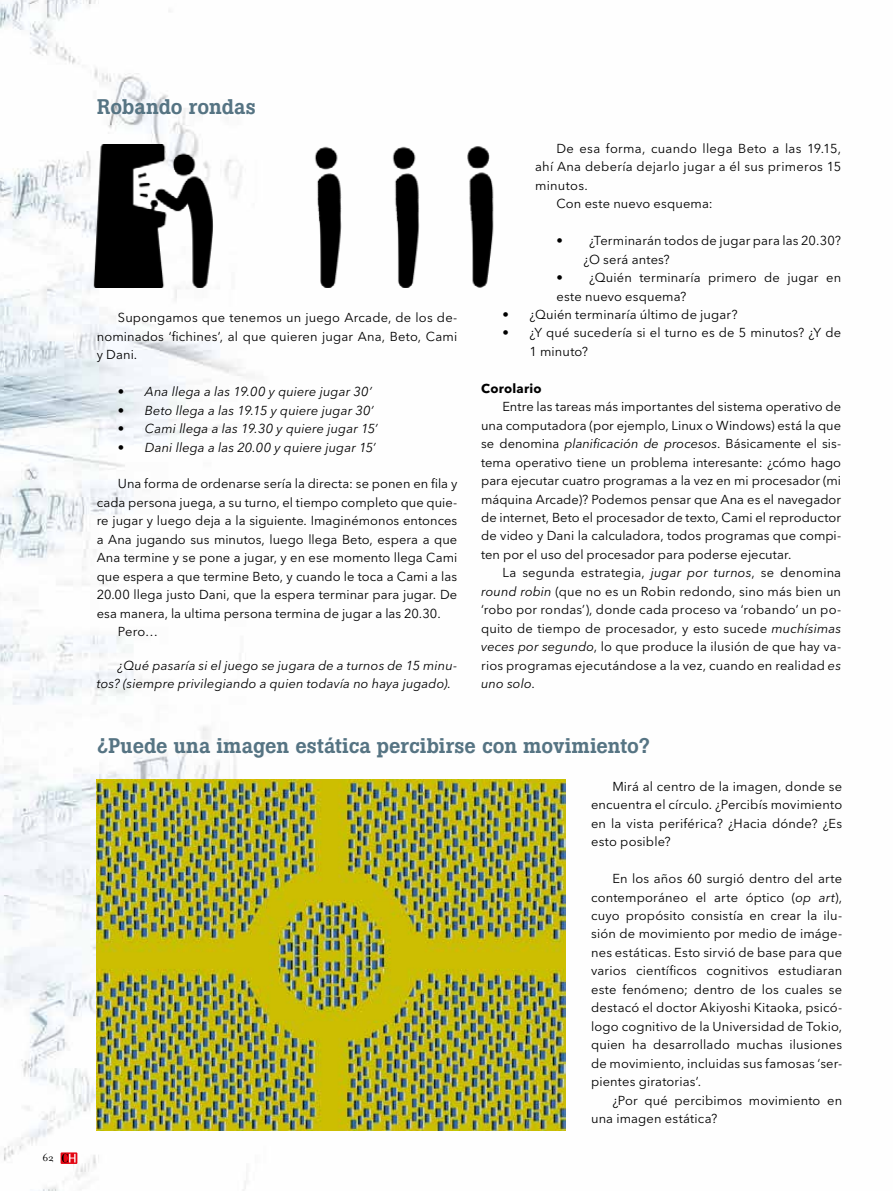
<style>
.page{position:relative;width:893px;height:1191px;background:#fff}
.page>*{position:absolute;margin:0;border:0;box-sizing:border-box;transform-origin:0 0}
.t1{font:500 21px "Boton";color:#567483}
.t2{font:12.9px/18.5px "Avenir Next LT Pro";letter-spacing:.01em;color:#000;text-align:justify}
.t3{font:italic 12.9px/18.5px "Avenir Next LT Pro";letter-spacing:.005em;color:#000}
.t4{font:700 12.9px "Avenir Next LT Pro";letter-spacing:.015em;color:#000}
.t5{font:11.25px "Filosofia";color:#000}
.s1{font-style:italic}
</style>
<div class="page">
<img style="left:0;top:0;width:566px;height:1191px">
<img style="left:82px;top:144px;width:435px;height:143px">
<img style="left:97px;top:779px;width:468px;height:351px">
<svg style="left:61px;top:1152px;width:16px;height:12px"></svg>
<svg style="left:62px;top:1153px;width:14px;height:9px"></svg>
<p class="t5" style="left:43px;top:1151px;width:13px">62</p>
<h1 class="t1" style="left:97px;top:94px;width:160px">Robando rondas</h1>
<p class="t2" style="left:97px;top:309px;width:362px;text-indent:21px">Supongamos que tenemos un juego Arcade, de los de&shy;nominados ‘fichines’, al que quieren jugar Ana, Beto, Cami y Dani.</p>
<p class="t3" style="left:118px;top:382px;width:255px">• Ana llega a las 19.00 y quiere jugar 30’</p>
<p class="t3" style="left:118px;top:401px;width:257px">• Beto llega a las 19.15 y quiere jugar 30’</p>
<p class="t3" style="left:118px;top:419px;width:261px">• Cami llega a las 19.30 y quiere jugar 15’</p>
<p class="t3" style="left:118px;top:438px;width:259px">• Dani llega a las 20.00 y quiere jugar 15’</p>
<p class="t2" style="left:118px;top:475px;width:341px">Una forma de ordenarse sería la directa: se ponen en fila y</p>
<p class="t2" style="left:97px;top:493px;width:362px">cada persona juega, a su turno, el tiempo completo que quie-</p>
<p class="t2" style="left:97px;top:511px;width:362px">re jugar y luego deja a la siguiente. Imaginémonos entonces</p>
<p class="t2" style="left:97px;top:530px;width:362px">a Ana jugando sus minutos, luego llega Beto, espera a que</p>
<p class="t2" style="left:97px;top:548px;width:362px">Ana termine y se pone a jugar, y en ese momento llega Cami</p>
<p class="t2" style="left:97px;top:567px;width:362px">que espera a que termine Beto, y cuando le toca a Cami a las</p>
<p class="t2" style="left:97px;top:585px;width:362px">20.00 llega justo Dani, que la espera terminar para jugar. De</p>
<p class="t2" style="left:97px;top:604px;width:345px">esa manera, la ultima persona termina de jugar a las 20.30.</p>
<p class="t2" style="left:118px;top:622px;width:41px">Pero…</p>
<p class="t3" style="left:97px;top:656px;width:362px;text-indent:21px">¿Qué pasaría si el juego se jugara de a turnos de 15 minu&shy;tos? (siempre privilegiando a quien todavía no haya jugado).</p>
<p class="t2" style="left:556px;top:139px;width:286px">De esa forma, cuando llega Beto a las 19.15,</p>
<p class="t2" style="left:535px;top:157px;width:308px">ahí Ana debería dejarlo jugar a él sus primeros 15</p>
<p class="t2" style="left:535px;top:176px;width:54px">minutos.</p>
<p class="t2" style="left:556px;top:194px;width:158px">Con este nuevo esquema:</p>
<p class="t2" style="left:583px;top:231px;width:259px;text-indent:-27px">• ¿Terminarán todos de jugar para las 20.30? ¿O será antes?</p>
<p class="t2" style="left:556px;top:268px;width:286px">• ¿Quién terminaría primero de jugar en este nuevo esquema?</p>
<p class="t2" style="left:502px;top:305px;width:237px">• ¿Quién terminaría último de jugar?</p>
<p class="t2" style="left:529px;top:324px;width:313px;text-indent:-27px">• ¿Y qué sucedería si el turno es de 5 minutos? ¿Y de<br>1 minuto?</p>
<p class="t4" style="left:481px;top:380px;width:62px">Corolario</p>
<p class="t2" style="left:481px;top:397px;width:362px;text-indent:21px">Entre las tareas más importantes del sistema operativo de una computadora (por ejemplo, Linux o Windows) está la que se denomina <span class="s1">planificación de procesos</span>. Básicamente el sis&shy;tema operativo tiene un problema interesante: ¿cómo hago para ejecutar cuatro programas a la vez en mi procesador (mi máquina Arcade)? Podemos pensar que Ana es el navegador de internet, Beto el procesador de texto, Cami el reproductor de video y Dani la calculadora, todos programas que compi&shy;ten por el uso del procesador para poderse ejecutar.</p>
<p class="t2" style="left:481px;top:563px;width:362px;text-indent:21px">La segunda estrategia, <span class="s1">jugar por turnos</span>, se denomina <span class="s1">round robin</span> (que no es un Robin redondo, sino más bien un ‘robo por rondas’), donde cada proceso va ‘robando’ un po&shy;quito de tiempo de procesador, y esto sucede <span class="s1">muchísimas veces por segundo</span>, lo que produce la ilusión de que hay va&shy;rios programas ejecutándose a la vez, cuando en realidad <span class="s1">es uno solo</span>.</p>
<h1 class="t1" style="left:97px;top:733px;width:554px">¿Puede una imagen estática percibirse con movimiento?</h1>
<p class="t2" style="left:591px;top:777px;width:253px;text-indent:21px">Mirá al centro de la imagen, donde se encuentra el círculo. ¿Percibís movimiento en la vista periférica? ¿Hacia dónde? ¿Es esto posible?</p>
<p class="t2" style="left:591px;top:869px;width:253px;text-indent:21px">En los años 60 surgió dentro del arte contemporáneo el arte óptico (<span class="s1">op art</span>), cuyo propósito consistía en crear la ilu&shy;sión de movimiento por medio de imáge&shy;nes estáticas. Esto sirvió de base para que varios científicos cognitivos estudiaran este fenómeno; dentro de los cuales se destacó el doctor Akiyoshi Kitaoka, psicó&shy;logo cognitivo de la Universidad de Tokio, quien ha desarrollado muchas ilusiones de movimiento, incluidas sus famosas ‘ser&shy;pientes giratorias’.</p>
<p class="t2" style="left:591px;top:1090px;width:253px;text-indent:21px">¿Por qué percibimos movimiento en una imagen estática?</p>
</div>
